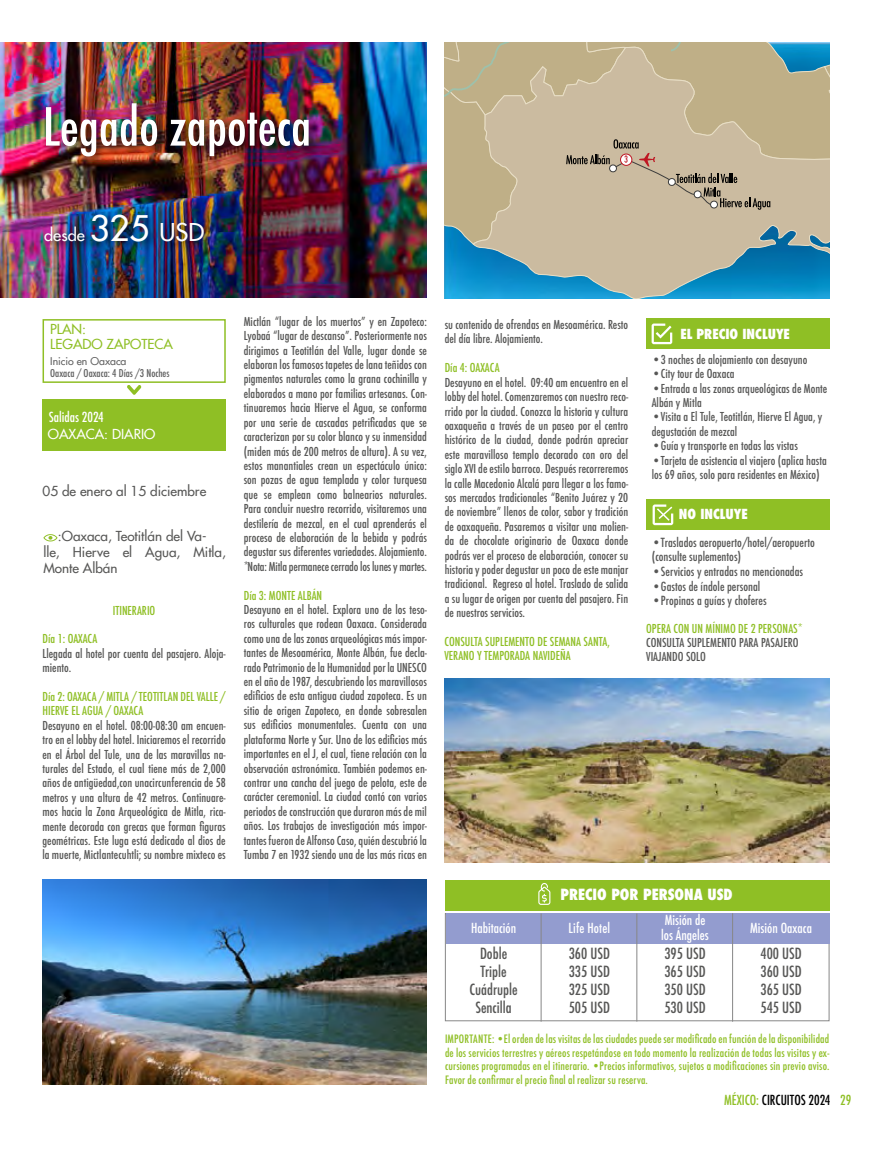
<style>
.page{position:relative;width:872px;height:1170px;background:#fff}
.page>*{position:absolute;margin:0;border:0;box-sizing:border-box;transform-origin:0 0}
.t1{font:500 condensed 51px "Futura";color:#fff}
.t2{font:500 16.5px "Futura";color:#fff}
.t3{font:500 condensed 15px/18px "Futura";color:#575756;text-align:justify}
.t4{font:800 condensed 15px "Futura";color:#fff}
.t5{font:500 13.5px/16.2px "Futura";color:#575756}
.t6{font:500 condensed 13.5px/15px "Futura";color:#fff}
.t7{font:800 condensed 13.5px "Futura";color:#fff}
.t8{font:500 condensed 13.5px "Futura";color:#000}
.t9{font:500 13.5px/15px "Futura";color:#8fbf25}
.t10{font:500 13.5px "Futura";color:#fff}
.t11{font:500 condensed 12.3px/14.7px "Futura";color:#575756}
.t12{font:500 condensed 12px/14.4px "Futura";color:#575756}
.t13{font:500 condensed 12px/14.4px "Futura";color:#8fbf25}
.t14{font:500 condensed 11.25px/13.5px "Futura";letter-spacing:.015em;color:#8fbf25;text-align:justify}
.t15{font:500 condensed 10.5px "Futura";color:#616161}
.t16{font:500 10.5px "Futura";color:#616161}
.s1{font-size:34.5px}
.s2{font-size:24px}
.s3{color:#8fbf25}
</style>
<div class="page">
<div style="left:43px;top:319px;width:183px;height:64px;border:2px solid #8fbf25"></div>
<div style="left:445px;top:913px;width:384px;height:108px;border:1px solid #878787"></div>
<svg style="left:127px;top:385px;width:15px;height:10px"></svg>
<svg style="left:43px;top:534px;width:15px;height:7px"></svg>
<div style="left:43px;top:399px;width:183px;height:51px;background:#8fbf25"></div>
<div style="left:646px;top:499px;width:183px;height:31px;background:#8fbf25"></div>
<svg style="left:652px;top:504px;width:21px;height:21px"></svg>
<div style="left:646px;top:318px;width:183px;height:31px;background:#8fbf25"></div>
<svg style="left:651px;top:323px;width:21px;height:21px"></svg>
<div style="left:446px;top:913px;width:383px;height:30px;background:#939ccf"></div>
<div style="left:445px;top:879px;width:384px;height:31px;background:#8fbf25"></div>
<svg style="left:538px;top:883px;width:12px;height:21px"></svg>
<hr style="left:636px;top:913px;width:1px;height:108px;background:#878787">
<hr style="left:541px;top:913px;width:1px;height:108px;background:#878787">
<hr style="left:732px;top:913px;width:1px;height:108px;background:#878787">
<img style="left:43px;top:879px;width:384px;height:205px">
<svg style="left:473px;top:45px;width:356px;height:253px;background:#7ea5a8"></svg>
<svg style="left:444px;top:43px;width:326px;height:201px;background:#c2b395"></svg>
<img style="left:0;top:43px;width:427px;height:255px">
<div style="left:41px;top:99px;width:280px;height:70px;background:#000;opacity:.75"></div>
<div style="left:41px;top:210px;width:176px;height:43px;background:#000;opacity:.75"></div>
<img style="left:445px;top:678px;width:384px;height:184px">
<h1 class="t1" style="left:43px;top:94px;width:270px">Legado zapoteca</h1>
<h2 class="t2" style="left:44px;top:224px;width:162px">desde <span class="s1">325</span> <span class="s2">USD</span></h2>
<p class="t9" style="left:50px;top:322px;width:124px">PLAN:<br>LEGADO ZAPOTECA</p>
<p class="t16" style="left:50px;top:354px;width:78px">Inicio en Oaxaca</p>
<p class="t15" style="left:50px;top:366px;width:121px">Oaxaca / Oaxaca: 4 Días /3 Noches</p>
<p class="t6" style="left:49px;top:409px;width:57px">Salidas 2024</p>
<p class="t10" style="left:48px;top:425px;width:109px">OAXACA: DIARIO</p>
<p class="t5" style="left:43px;top:482px;width:165px">05 de enero al 15 diciembre</p>
<p class="t5" style="left:43px;top:528px;width:184px;text-indent:15px">:Oaxaca, Teotitlán del Va&shy;lle, Hierve el Agua, Mitla,<br>Monte Albán</p>
<p class="t13" style="left:113px;top:603px;width:44px">ITINERARIO</p>
<p class="t13" style="left:43px;top:631px;width:56px">Día 1: OAXACA</p>
<p class="t12" style="left:43px;top:646px;width:185px">Llegada al hotel por cuenta del pasajero. Aloja&shy;miento.</p>
<p class="t13" style="left:43px;top:689px;width:185px">Día 2: OAXACA / MITLA / TEOTITLAN DEL VALLE /<br>HIERVE EL AGUA / OAXACA</p>
<p class="t12" style="left:43px;top:718px;width:185px;text-align:justify">Desayuno en el hotel. 08:00-08:30 am encuen&shy;tro en el lobby del hotel. Iniciaremos el recorrido en el Árbol del Tule, una de las maravillas na&shy;turales del Estado, el cual tiene más de 2,000 años de antigüedad,con unacircunferencia de 58 metros y una altura de 42 metros. Continuare&shy;mos hacia la Zona Arqueológica de Mitla, rica&shy;mente decorada con grecas que forman figuras geométricas. Este luga está dedicado al dios de la muerte, Mictlantecuhtli; su nombre mixteco es</p>
<p class="t12" style="left:244px;top:314px;width:185px;text-align:justify">Mictlán “lugar de los muertos” y en Zapoteco:<br>Lyobaá “lugar de descanso”. Posteriormente nos dirigimos a Teotitlán del Valle, lugar donde se elaboran los famosos tapetes de lana teñidos con pigmentos naturales como la grana cochinilla y elaborados a mano por familias artesanas. Con&shy;tinuaremos hacia Hierve el Agua, se conforma por una serie de cascadas petrificadas que se caracterizan por su color blanco y su inmensidad (miden más de 200 metros de altura). A su vez, estos manantiales crean un espectáculo único: son pozas de agua templada y color turquesa que se emplean como balnearios naturales.<br>Para concluir nuestro recorrido, visitaremos una destilería de mezcal, en el cual aprenderás el proceso de elaboración de la bebida y podrás degustar sus diferentes variedades. Alojamiento. *Nota: Mitla permanece cerrado los lunes y martes.</p>
<p class="t13" style="left:244px;top:588px;width:80px">Día 3: MONTE ALBÁN</p>
<p class="t12" style="left:244px;top:602px;width:185px;text-align:justify">Desayuno en el hotel. Explora uno de los teso&shy;ros culturales que rodean Oaxaca. Considerada como una de las zonas arqueológicas más impor&shy;tantes de Mesoamérica, Monte Albán, fue decla&shy;rado Patrimonio de la Humanidad por la UNESCO en el año de 1987, descubriendo los maravillosos edificios de esta antigua ciudad zapoteca. Es un sitio de origen Zapoteco, en donde sobresalen sus edificios monumentales. Cuenta con una plataforma Norte y Sur. Uno de los edificios más importantes en el J, el cual, tiene relación con la observación astronómica. También podemos en&shy;contrar una cancha del juego de pelota, este de carácter ceremonial. La ciudad contó con varios periodos de construcción que duraron más de mil años. Los trabajos de investigación más impor&shy;tantes fueron de Alfonso Caso, quién descubrió la Tumba 7 en 1932 siendo una de las más ricas en</p>
<p class="t12" style="left:445px;top:317px;width:185px">su contenido de ofrendas en Mesoamérica. Resto del día libre. Alojamiento.</p>
<p class="t13" style="left:445px;top:360px;width:56px">Día 4: OAXACA</p>
<p class="t12" style="left:445px;top:375px;width:185px;text-align:justify">Desayuno en el hotel. 09:40 am encuentro en el lobby del hotel. Comenzaremos con nuestro reco&shy;rrido por la ciudad. Conozca la historia y cultura oaxaqueña a través de un paseo por el centro histórico de la ciudad, donde podrán apreciar este maravilloso templo decorado con oro del siglo XVI de estilo barroco. Después recorreremos la calle Macedonio Alcalá para llegar a los famo&shy;sos mercados tradicionales “Benito Juárez y 20 de noviembre” llenos de color, sabor y tradición de oaxaqueña. Pasaremos a visitar una molien&shy;da de chocolate originario de Oaxaca donde podrás ver el proceso de elaboración, conocer su historia y poder degustar un poco de este manjar tradicional. Regreso al hotel. Traslado de salida a su lugar de origen por cuenta del pasajero. Fin de nuestros servicios.</p>
<p class="t13" style="left:444px;top:634px;width:167px">CONSULTA SUPLEMENTO DE SEMANA SANTA,<br>VERANO Y TEMPORADA NAVIDEÑA</p>
<p class="t7" style="left:680px;top:324px;width:111px">EL PRECIO INCLUYE</p>
<p class="t12" style="left:652px;top:352px;width:157px">•3 noches de alojamiento con desayuno</p>
<p class="t12" style="left:652px;top:366px;width:84px">•City tour de Oaxaca</p>
<p class="t12" style="left:652px;top:381px;width:177px">•Entrada a las zonas arqueológicas de Monte<br>Albán y Mitla</p>
<p class="t12" style="left:652px;top:410px;width:172px">•Visita a El Tule, Teotitlán, Hierve El Agua, y degustación de mezcal</p>
<p class="t12" style="left:652px;top:438px;width:148px">•Guía y transporte en todas las vistas</p>
<p class="t12" style="left:652px;top:453px;width:177px">•Tarjeta de asistencia al viajero (aplica hasta los 69 años, solo para residentes en México)</p>
<p class="t7" style="left:679px;top:504px;width:70px">NO INCLUYE</p>
<p class="t11" style="left:652px;top:534px;width:165px">•Traslados aeropuerto/hotel/aeropuerto (consulte suplementos)</p>
<p class="t11" style="left:652px;top:564px;width:153px">•Servicios y entradas no mencionadas</p>
<p class="t11" style="left:652px;top:579px;width:110px">•Gastos de índole personal</p>
<p class="t11" style="left:652px;top:593px;width:116px">•Propinas a guías y choferes</p>
<p class="t13" style="left:646px;top:621px;width:158px">OPERA CON UN MÍNIMO DE 2 PERSONAS*</p>
<p class="t12" style="left:646px;top:635px;width:154px">CONSULTA SUPLEMENTO PARA PASAJERO<br>VIAJANDO SOLO</p>
<p class="t4" style="left:560px;top:884px;width:174px">PRECIO POR PERSONA USD</p>
<p class="t6" style="left:471px;top:920px;width:47px">Habitación</p>
<p class="t6" style="left:568px;top:920px;width:43px">Life Hotel</p>
<p class="t6" style="left:661px;top:913px;width:49px">Misión de los Ángeles</p>
<p class="t6" style="left:750px;top:920px;width:63px">Misión Oaxaca</p>
<p class="t3" style="left:469px;top:944px;width:50px;text-align:center">Doble<br>Triple<br>Cuádruple<br>Sencilla</p>
<p class="t3" style="left:569px;top:944px;width:43px">360 USD 335 USD 325 USD 505 USD</p>
<p class="t3" style="left:664px;top:944px;width:43px">395 USD 365 USD 350 USD 530 USD</p>
<p class="t3" style="left:760px;top:944px;width:43px">400 USD 360 USD 365 USD 545 USD</p>
<p class="t14" style="left:445px;top:1032px;width:386px">IMPORTANTE: •El orden de las visitas de las ciudades puede ser modificado en función de la disponibilidad de los servicios terrestres y aéreos respetándose en todo momento la realización de todas las visitas y ex&shy;cursiones programadas en el itinerario. •Precios informativos, sujetos a modificaciones sin previo aviso.<br>Favor de confirmar el precio final al realizar su reserva.</p>
<p class="t8" style="left:724px;top:1091px;width:129px"><span class="s3">MÉXICO:</span> CIRCUITOS 2024 <span class="s3">29</span></p>
</div>
